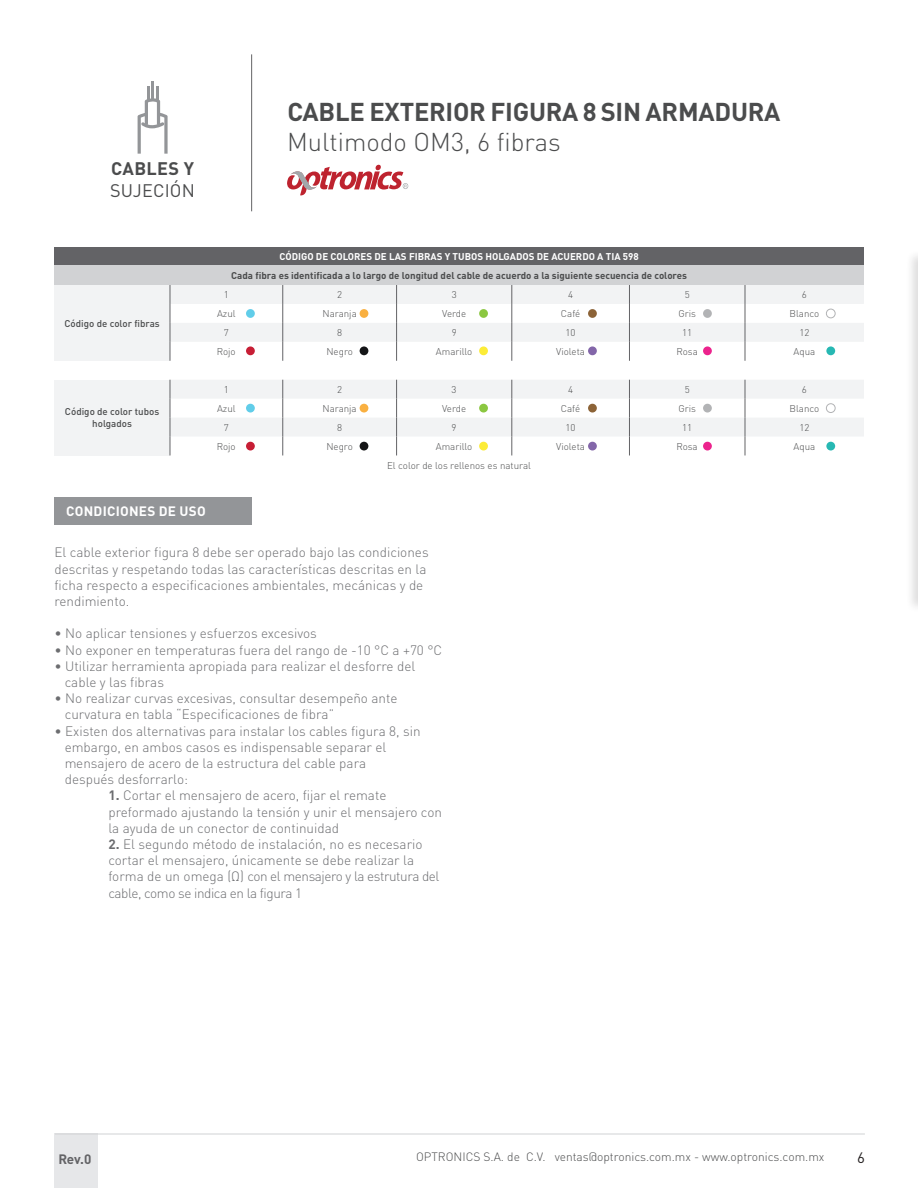
<style>
.page{position:relative;width:918px;height:1188px;background:#fff}
.page>*{position:absolute;margin:0;border:0;box-sizing:border-box;transform-origin:0 0}
.t1{font:700 25.5px "DIN Pro";letter-spacing:-.01em;color:#4b4c4d}
.t2{font:300 25.5px "DIN Pro";color:#4b4c4d}
.t3{font:18px "DIN Pro";letter-spacing:.01em;color:#4b4c4d}
.t4{font:700 18px "DIN Pro";letter-spacing:.02em;color:#4b4c4d}
.t5{font:15px "DIN Pro";color:#231f20}
.t6{font:300 13.5px/16.2px "DIN Pro";color:#6c6d70}
.t7{font:700 13.5px "DIN Pro";letter-spacing:.02em;color:#fff}
.t8{font:700 13.5px "DIN Pro";color:#636366}
.t9{font:300 12px "DIN Pro";color:#4b4c4d}
.t10{font:300 9.75px "DIN Pro";color:#4b4c4d}
.t11{font:700 9.75px "DIN Pro";color:#4b4c4d}
.t12{font:700 9.75px "DIN Pro";color:#fff}
.t13{font:500 9.75px/11.7px "DIN Pro";color:#4b4c4d;text-align:center}
.s1{font-weight:700}
</style>
<div class="page">
<div style="left:54px;top:1134px;width:44px;height:54px;background:#e6e7e9"></div>
<hr style="left:55px;top:1134px;width:810px;height:1px;background:#d1d2d4">
<hr style="left:251px;top:54px;width:1px;height:157px;background:#636366">
<svg style="left:138px;top:81px;width:30px;height:73px"></svg>
<svg style="left:287px;top:165px;width:121px;height:30px"></svg>
<div style="left:54px;top:247px;width:810px;height:19px;background:#636366"></div>
<div style="left:54px;top:266px;width:810px;height:19px;background:#d1d2d4"></div>
<div style="left:54px;top:285px;width:116px;height:76px;background:#f2f3f4"></div>
<div style="left:54px;top:380px;width:116px;height:75px;background:#f2f3f4"></div>
<svg style="left:170px;top:380px;width:694px;height:75px"></svg>
<svg style="left:170px;top:285px;width:694px;height:76px"></svg>
<div style="left:246px;top:309px;width:9px;height:9px;background:#61cde9;border-radius:50%"></div>
<div style="left:246px;top:404px;width:9px;height:9px;background:#61cde9;border-radius:50%"></div>
<div style="left:360px;top:309px;width:8px;height:9px;background:#f9b041;border-radius:50%"></div>
<div style="left:360px;top:404px;width:8px;height:9px;background:#f9b041;border-radius:50%"></div>
<div style="left:479px;top:309px;width:9px;height:9px;background:#8bc741;border-radius:50%"></div>
<div style="left:479px;top:404px;width:9px;height:9px;background:#8bc741;border-radius:50%"></div>
<div style="left:588px;top:309px;width:9px;height:9px;background:#8c6337;border-radius:50%"></div>
<div style="left:588px;top:404px;width:9px;height:9px;background:#8c6337;border-radius:50%"></div>
<div style="left:703px;top:309px;width:9px;height:9px;background:#b2b3b5;border-radius:50%"></div>
<div style="left:703px;top:404px;width:9px;height:9px;background:#b2b3b5;border-radius:50%"></div>
<div style="left:826px;top:309px;width:9px;height:9px;background:#fff;border-radius:50%"></div>
<div style="left:826px;top:309px;width:9px;height:9px;border:1px solid #b2b3b5;border-radius:50%"></div>
<div style="left:826px;top:404px;width:9px;height:9px;background:#fff;border-radius:50%"></div>
<div style="left:826px;top:403px;width:9px;height:10px;border:1px solid #b2b3b5;border-radius:50%"></div>
<div style="left:246px;top:346px;width:9px;height:9px;background:#c71e35;border-radius:50%"></div>
<div style="left:246px;top:442px;width:9px;height:9px;background:#c71e35;border-radius:50%"></div>
<div style="left:360px;top:346px;width:8px;height:9px;background:#141517;border-radius:50%"></div>
<div style="left:360px;top:442px;width:8px;height:9px;background:#141517;border-radius:50%"></div>
<div style="left:479px;top:346px;width:9px;height:9px;background:#fcec37;border-radius:50%"></div>
<div style="left:479px;top:442px;width:9px;height:9px;background:#fcec37;border-radius:50%"></div>
<div style="left:588px;top:346px;width:9px;height:9px;background:#8366a9;border-radius:50%"></div>
<div style="left:588px;top:442px;width:9px;height:9px;background:#8366a9;border-radius:50%"></div>
<div style="left:703px;top:346px;width:9px;height:9px;background:#ec238d;border-radius:50%"></div>
<div style="left:703px;top:442px;width:9px;height:9px;background:#ec238d;border-radius:50%"></div>
<div style="left:826px;top:346px;width:9px;height:9px;background:#27b8b3;border-radius:50%"></div>
<div style="left:826px;top:442px;width:9px;height:9px;background:#27b8b3;border-radius:50%"></div>
<div style="left:54px;top:497px;width:198px;height:28px;background:#939598"></div>
<div style="left:905px;top:249px;width:13px;height:364px;background:#231f20;opacity:.15"></div>
<svg style="left:917px;top:249px;width:1px;height:345px"></svg>
<h2 class="t4" style="left:111px;top:153px;width:84px">CABLES Y</h2>
<h2 class="t3" style="left:110px;top:178px;width:86px">SUJECIÓN</h2>
<p class="t13" style="left:65px;top:316px;width:97px">Código de color fibras</p>
<p class="t13" style="left:65px;top:405px;width:96px">Código de color tubos holgados</p>
<h1 class="t1" style="left:287px;top:91px;width:495px">CABLE EXTERIOR FIGURA 8 SIN ARMADURA</h1>
<h1 class="t2" style="left:287px;top:122px;width:275px">Multimodo OM3, 6 fibras</h1>
<p class="t12" style="left:280px;top:248px;width:361px">CÓDIGO DE COLORES DE LAS FIBRAS Y TUBOS HOLGADOS DE ACUERDO A TIA 598</p>
<p class="t11" style="left:231px;top:267px;width:457px">Cada fibra es identificada a lo largo de longitud del cable de acuerdo a la siguiente secuencia de colores</p>
<p class="t10" style="left:224px;top:287px;width:7px">1</p>
<p class="t10" style="left:337px;top:287px;width:7px">2</p>
<p class="t10" style="left:452px;top:287px;width:7px">3</p>
<p class="t10" style="left:568px;top:287px;width:7px">4</p>
<p class="t10" style="left:685px;top:287px;width:7px">5</p>
<p class="t10" style="left:802px;top:287px;width:7px">6</p>
<p class="t10" style="left:217px;top:306px;width:20px">Azul</p>
<p class="t10" style="left:323px;top:306px;width:36px">Naranja</p>
<p class="t10" style="left:442px;top:306px;width:25px">Verde</p>
<p class="t10" style="left:561px;top:306px;width:21px">Café</p>
<p class="t10" style="left:678px;top:306px;width:19px">Gris</p>
<p class="t10" style="left:790px;top:306px;width:31px">Blanco</p>
<p class="t10" style="left:224px;top:325px;width:7px">7</p>
<p class="t10" style="left:337px;top:325px;width:7px">8</p>
<p class="t10" style="left:452px;top:325px;width:7px">9</p>
<p class="t10" style="left:566px;top:325px;width:12px">10</p>
<p class="t10" style="left:682px;top:325px;width:12px">11</p>
<p class="t10" style="left:799px;top:325px;width:12px">12</p>
<p class="t10" style="left:217px;top:344px;width:20px">Rojo</p>
<p class="t10" style="left:326px;top:344px;width:28px">Negro</p>
<p class="t10" style="left:436px;top:344px;width:38px">Amarillo</p>
<p class="t10" style="left:556px;top:344px;width:30px">Violeta</p>
<p class="t10" style="left:677px;top:344px;width:23px">Rosa</p>
<p class="t10" style="left:794px;top:344px;width:23px">Aqua</p>
<p class="t10" style="left:224px;top:382px;width:7px">1</p>
<p class="t10" style="left:337px;top:382px;width:7px">2</p>
<p class="t10" style="left:452px;top:382px;width:7px">3</p>
<p class="t10" style="left:568px;top:382px;width:7px">4</p>
<p class="t10" style="left:685px;top:382px;width:7px">5</p>
<p class="t10" style="left:802px;top:382px;width:7px">6</p>
<p class="t10" style="left:217px;top:401px;width:20px">Azul</p>
<p class="t10" style="left:322px;top:401px;width:36px">Naranja</p>
<p class="t10" style="left:442px;top:401px;width:25px">Verde</p>
<p class="t10" style="left:561px;top:401px;width:21px">Café</p>
<p class="t10" style="left:678px;top:401px;width:19px">Gris</p>
<p class="t10" style="left:790px;top:401px;width:31px">Blanco</p>
<p class="t10" style="left:224px;top:420px;width:7px">7</p>
<p class="t10" style="left:337px;top:420px;width:7px">8</p>
<p class="t10" style="left:452px;top:420px;width:7px">9</p>
<p class="t10" style="left:566px;top:420px;width:12px">10</p>
<p class="t10" style="left:682px;top:420px;width:12px">11</p>
<p class="t10" style="left:799px;top:420px;width:12px">12</p>
<p class="t10" style="left:217px;top:438px;width:20px">Rojo</p>
<p class="t10" style="left:326px;top:438px;width:28px">Negro</p>
<p class="t10" style="left:436px;top:438px;width:38px">Amarillo</p>
<p class="t10" style="left:556px;top:438px;width:30px">Violeta</p>
<p class="t10" style="left:677px;top:438px;width:23px">Rosa</p>
<p class="t10" style="left:794px;top:438px;width:23px">Aqua</p>
<p class="t10" style="left:387px;top:458px;width:145px">El color de los rellenos es natural</p>
<p class="t7" style="left:66px;top:500px;width:141px">CONDICIONES DE USO</p>
<p class="t6" style="left:54px;top:543px;width:376px">El cable exterior figura 8 debe ser operado bajo las condiciones descritas y respetando todas las características descritas en la ficha respecto a especificaciones ambientales, mecánicas y de rendimiento.</p>
<p class="t6" style="left:54px;top:624px;width:264px">• No aplicar tensiones y esfuerzos excesivos</p>
<p class="t6" style="left:54px;top:640px;width:389px">• No exponer en temperaturas fuera del rango de -10 °C a +70 °C</p>
<p class="t6" style="left:65px;top:657px;width:352px;text-indent:-10px">• Utilizar herramienta apropiada para realizar el desforre del cable y las fibras</p>
<p class="t6" style="left:65px;top:689px;width:334px;text-indent:-10px">• No realizar curvas excesivas, consultar desempeño ante curvatura en tabla “Especificaciones de fibra”</p>
<p class="t6" style="left:65px;top:721px;width:357px;text-indent:-10px">• Existen dos alternativas para instalar los cables figura 8, sin embargo, en ambos casos es indispensable separar el mensajero de acero de la estructura del cable para<br>después desforrarlo:</p>
<p class="t6" style="left:108px;top:786px;width:335px"><span class="s1">1.</span> Cortar el mensajero de acero, fijar el remate preformado ajustando la tensión y unir el mensajero con la ayuda de un conector de continuidad</p>
<p class="t6" style="left:108px;top:835px;width:333px"><span class="s1">2.</span> El segundo método de instalación, no es necesario cortar el mensajero, únicamente se debe realizar la forma de un omega (Ω) con el mensajero y la estrutura del cable, como se indica en la figura 1</p>
<p class="t8" style="left:58px;top:1148px;width:34px">Rev.0</p>
<p class="t9" style="left:416px;top:1147px;width:410px">OPTRONICS S.A. de C.V. ventas@optronics.com.mx - www.optronics.com.mx</p>
<p class="t5" style="left:857px;top:1148px;width:9px">6</p>
</div>
